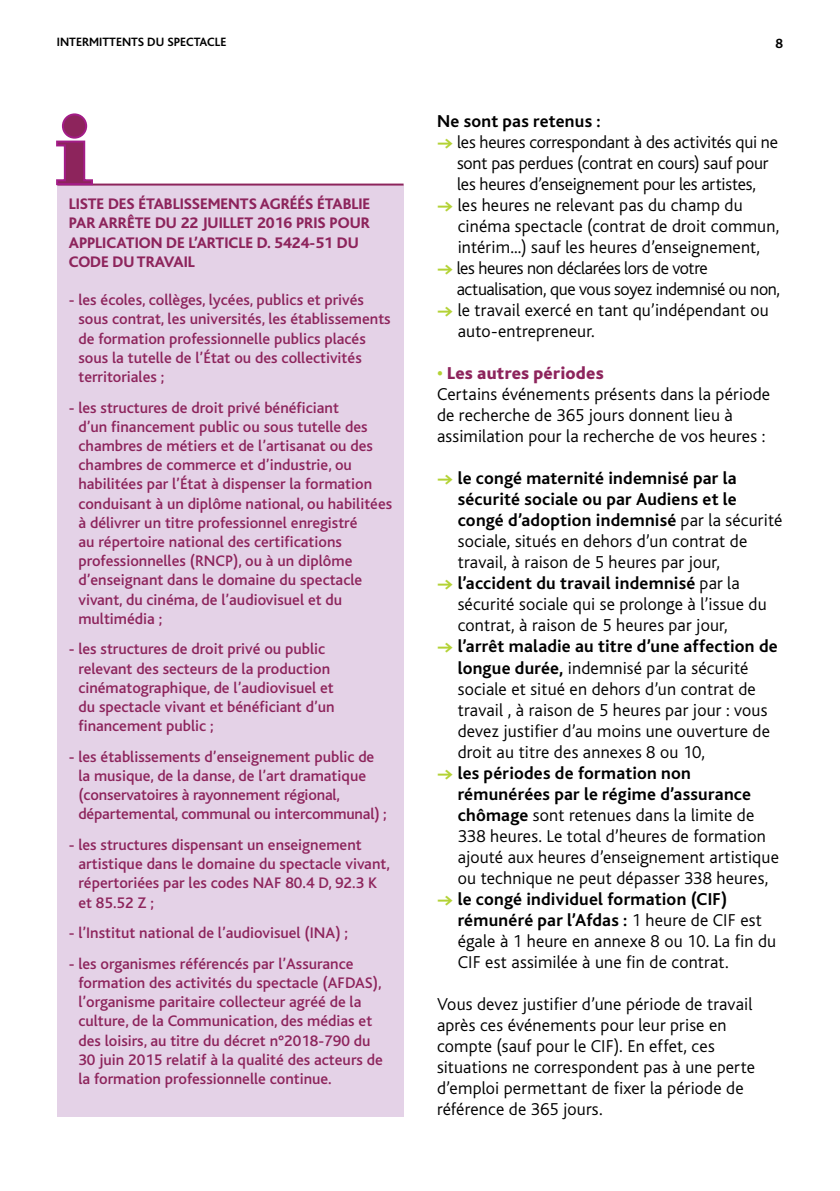
<style>
.page{position:relative;width:840px;height:1191px;background:#fff}
.page>*{position:absolute;margin:0;border:0;box-sizing:border-box;transform-origin:0 0}
.t1{font:300 18px/21px "Bliss";letter-spacing:.005em;color:#000}
.t2{font:700 18px/21px "Bliss";letter-spacing:.01em;color:#000}
.t3{font:300 18px/21px "Bliss";letter-spacing:-.02em;color:#000}
.t4{font:500 16px/19.2px "Bliss";color:#8d245c}
.t5{font:800 16px/19.2px "Bliss";color:#8d245c}
.t6{font:700 14px "Bliss";color:#000}
.t7{font:700 12.6px "Bliss";color:#000}
.s1{font-family:"Executive";font-weight:700;color:#b3d235}
.s2{font-weight:700;color:#b3d235}
.s3{font-weight:800;color:#8d245c}
.s4{font-family:"Executive";color:#b3d235}
.s5{font-weight:300}
.s6{font-weight:700}
</style>
<div class="page">
<div style="left:57px;top:185px;width:346px;height:932px;background:#e4d2e7"></div>
<hr style="left:57px;top:183px;width:346px;height:2px;background:#8d245c">
<div style="left:63px;top:114px;width:23px;height:24px;background:#8d245c;border-radius:50%"></div>
<div style="left:62px;top:113px;width:25px;height:26px;border:2px solid #a31c87;border-radius:50%"></div>
<svg style="left:56px;top:140px;width:38px;height:46px"></svg>
<p class="t7" style="left:57px;top:36px;width:171px">INTERMITTENTS DU SPECTACLE</p>
<p class="t6" style="left:775px;top:36px;width:9px">8</p>
<p class="t5" style="left:69px;top:195px;width:303px">LISTE DES ÉTABLISSEMENTS AGRÉÉS ÉTABLIE PAR ARRÊTE DU 22 JUILLET 2016 PRIS POUR APPLICATION DE L’ARTICLE D. 5424-51 DU CODE DU TRAVAIL</p>
<p class="t4" style="left:78px;top:291px;width:313px;text-indent:-10px">- les écoles, collèges, lycées, publics et privés sous contrat, les universités, les établissements de formation professionnelle publics placés sous la tutelle de l’État ou des collectivités territoriales ;</p>
<p class="t4" style="left:78px;top:398px;width:315px;text-indent:-10px">- les structures de droit privé bénéficiant<br>d’un financement public ou sous tutelle des chambres de métiers et de l’artisanat ou des chambres de commerce et d’industrie, ou habilitées par l’État à dispenser la formation conduisant à un diplôme national, ou habilitées à délivrer un titre professionnel enregistré<br>au répertoire national des certifications professionnelles (RNCP), ou à un diplôme d’enseignant dans le domaine du spectacle vivant, du cinéma, de l’audiovisuel et du multimédia ;</p>
<p class="t4" style="left:78px;top:640px;width:257px;text-indent:-10px">- les structures de droit privé ou public relevant des secteurs de la production cinématographique, de l’audiovisuel et du spectacle vivant et bénéficiant d’un financement public ;</p>
<p class="t4" style="left:78px;top:747px;width:310px;text-indent:-10px">- les établissements d’enseignement public de la musique, de la danse, de l’art dramatique (conservatoires à rayonnement régional, départemental, communal ou intercommunal) ;</p>
<p class="t4" style="left:78px;top:835px;width:313px;text-indent:-10px">- les structures dispensant un enseignement artistique dans le domaine du spectacle vivant, répertoriées par les codes NAF 80.4 D, 92.3 K et 85.52 Z ;</p>
<p class="t4" style="left:69px;top:923px;width:281px">- l’Institut national de l’audiovisuel (INA) ;</p>
<p class="t4" style="left:78px;top:954px;width:305px;text-indent:-10px">- les organismes référencés par l’Assurance formation des activités du spectacle (AFDAS), l’organisme paritaire collecteur agréé de la culture, de la Communication, des médias et des loisirs, au titre du décret n°2018-790 du 30 juin 2015 relatif à la qualité des acteurs de la formation professionnelle continue.</p>
<p class="t2" style="left:437px;top:111px;width:165px">Ne sont pas retenus :</p>
<p class="t1" style="left:437px;top:132px;width:342px;text-align:center"><span class="s1">→</span> les heures correspondant à des activités qui ne sont pas perdues (contrat en cours) sauf pour<br>les heures d’enseignement pour les artistes,</p>
<p class="t1" style="left:457px;top:195px;width:323px;text-indent:-21px"><span class="s1">→</span> les heures ne relevant pas du champ du cinéma spectacle (contrat de droit commun, intérim...) sauf les heures d’enseignement,</p>
<p class="t3" style="left:456px;top:258px;width:325px;text-indent:-20px"><span class="s1">→</span> les heures non déclarées lors de votre actualisation, que vous soyez indemnisé ou non,</p>
<p class="t1" style="left:457px;top:300px;width:312px;text-indent:-21px"><span class="s1">→</span> le travail exercé en tant qu’indépendant ou auto-entrepreneur.</p>
<p class="t1" style="left:437px;top:363px;width:334px"><span class="s2">•</span> <span class="s3">Les autres périodes<br></span>Certains événements présents dans la période de recherche de 365 jours donnent lieu à assimilation pour la recherche de vos heures :</p>
<p class="t2" style="left:457px;top:468px;width:326px;text-indent:-21px"><span class="s4">→</span> le congé maternité indemnisé par la sécurité sociale ou par Audiens et le congé d’adoption indemnisé <span class="s5">par la sécurité sociale, situés en dehors d’un contrat de travail, à raison de 5 heures par jour,</span></p>
<p class="t1" style="left:457px;top:573px;width:310px;text-indent:-21px"><span class="s1">→</span> <span class="s6">l’accident du travail indemnisé</span> par la sécurité sociale qui se prolonge à l’issue du contrat, à raison de 5 heures par jour,</p>
<p class="t1" style="left:457px;top:636px;width:321px;text-indent:-21px"><span class="s1">→</span> <span class="s6">l’arrêt maladie au titre d’une affection de longue durée,</span> indemnisé par la sécurité sociale et situé en dehors d’un contrat de travail , à raison de 5 heures par jour : vous devez justifier d’au moins une ouverture de droit au titre des annexes 8 ou 10,</p>
<p class="t1" style="left:457px;top:762px;width:322px;text-indent:-21px"><span class="s1">→</span> <span class="s6">les périodes de formation non rémunérées par le régime d’assurance chômage</span> sont retenues dans la limite de 338 heures. Le total d’heures de formation ajouté aux heures d’enseignement artistique ou technique ne peut dépasser 338 heures,</p>
<p class="t1" style="left:457px;top:888px;width:320px;text-indent:-21px"><span class="s1">→</span> <span class="s6">le congé individuel formation (CIF) rémunéré par l’Afdas :</span> 1 heure de CIF est égale à 1 heure en annexe 8 ou 10. La fin du CIF est assimilée à une fin de contrat.</p>
<p class="t1" style="left:437px;top:993px;width:319px">Vous devez justifier d’une période de travail après ces événements pour leur prise en compte (sauf pour le CIF). En effet, ces situations ne correspondent pas à une perte d’emploi permettant de fixer la période de référence de 365 jours.</p>
</div>
